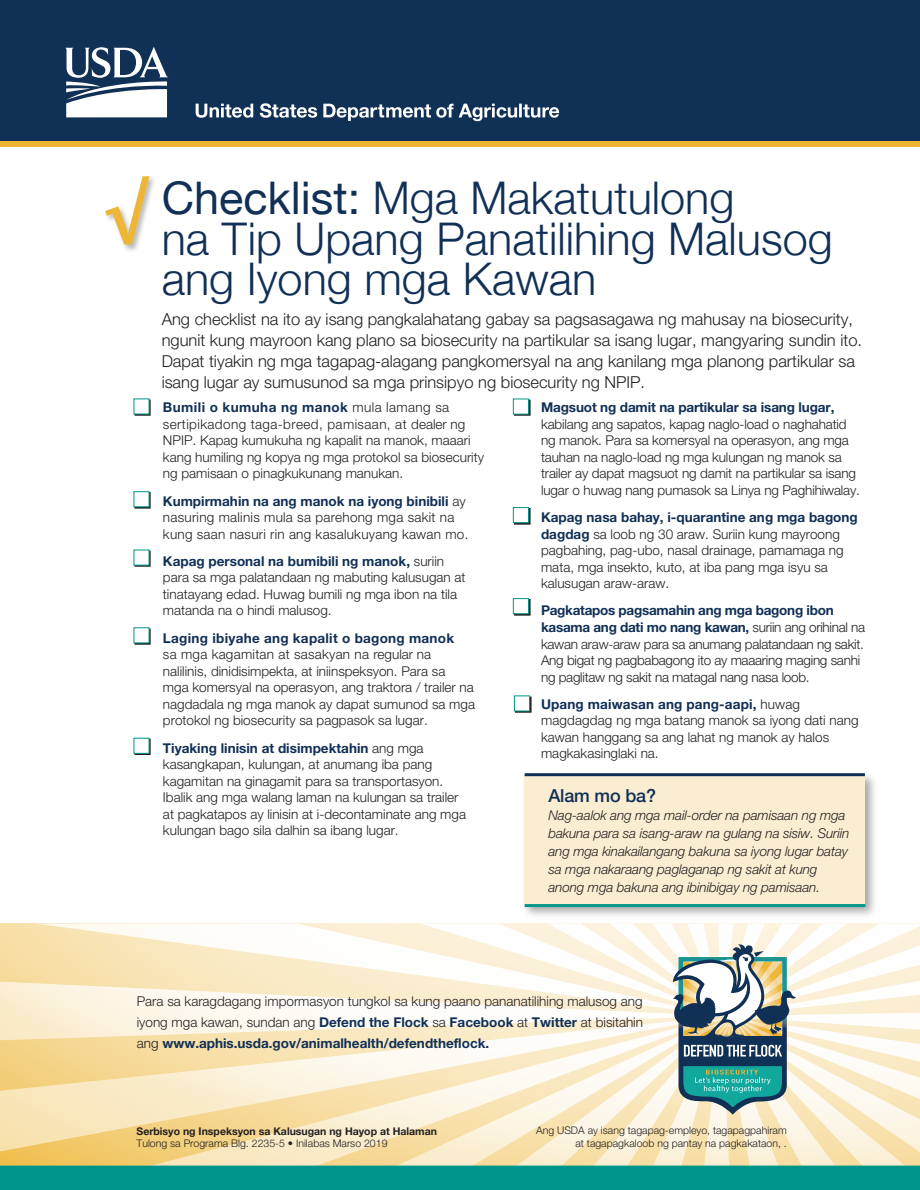
<style>
.page{position:relative;width:920px;height:1190px;background:#fff}
.page>*{position:absolute;margin:0;border:0;box-sizing:border-box;transform-origin:0 0}
.t1{font:700 69.45px "Helvetica Neue LT Std";color:#eeb635;scale:1.12 1}
.t2{font:300 45px/40.5px "Helvetica Neue";color:#113056}
.t3{font:500 18px "Helvetica Neue LT Std";letter-spacing:-.01em;color:#113056}
.t4{font:300 16.5px/21px "Helvetica Neue LT Std";color:#231f20}
.t5{font:300 13.5px/16.5px "Helvetica Neue LT Std";color:#231f20}
.t6{font:300 13.5px/16.5px "Helvetica Neue LT Std";letter-spacing:-.02em;color:#231f20}
.t7{font:italic 300 13.5px/18px "Helvetica Neue LT Std";letter-spacing:-.01em;color:#231f20}
.t8{font:300 13.5px/16.5px "Helvetica Neue LT Std";letter-spacing:.02em;color:#231f20}
.t9{font:700 13.5px "Helvetica Neue LT Std";letter-spacing:-.01em;color:#113056}
.t10{font:700 13.5px "Helvetica Neue LT Std";letter-spacing:.02em;color:#113056}
.t11{font:300 10.5px/12.6px "Helvetica Neue LT Std";color:#231f20;text-align:right}
.t12{font:700 10.5px "Helvetica Neue";color:#231f20}
.s1{font-weight:400}
.s2{font-weight:700;color:#113056}
</style>
<div class="page">
<div style="left:104px;top:175px;width:53px;height:78px;background:#231f20;opacity:.3"></div>
<div style="left:520px;top:771px;width:357px;height:147px;background:#231f20;opacity:.4"></div>
<div style="left:524px;top:775px;width:340px;height:131px;background:#faedd2"></div>
<svg style="left:0;top:923px;width:919px;height:242px"></svg>
<div style="left:0;top:0;width:919px;height:142px;background:#113056"></div>
<svg style="left:195px;top:103px;width:364px;height:18px"></svg>
<svg style="left:65px;top:47px;width:103px;height:70px"></svg>
<svg style="left:672px;top:944px;width:123px;height:170px"></svg>
<div style="left:0;top:141px;width:919px;height:5px;background:#eeb635"></div>
<svg style="left:134px;top:399px;width:16px;height:16px"></svg>
<div style="left:133px;top:398px;width:16px;height:16px;background:#fff"></div>
<svg style="left:134px;top:492px;width:16px;height:16px"></svg>
<div style="left:133px;top:491px;width:16px;height:16px;background:#fff;border:1px solid #00958a"></div>
<svg style="left:134px;top:550px;width:16px;height:16px"></svg>
<div style="left:133px;top:549px;width:16px;height:16px;background:#fff"></div>
<svg style="left:134px;top:628px;width:16px;height:16px"></svg>
<div style="left:133px;top:627px;width:16px;height:16px;background:#fff"></div>
<div style="left:514px;top:508px;width:16px;height:16px;background:#039489"></div>
<div style="left:513px;top:507px;width:15px;height:16px;background:#fff;border:1px solid #00958a"></div>
<div style="left:514px;top:399px;width:16px;height:16px;background:#039489"></div>
<div style="left:513px;top:398px;width:15px;height:16px;background:#fff"></div>
<div style="left:514px;top:599px;width:16px;height:16px;background:#039489"></div>
<div style="left:513px;top:598px;width:15px;height:16px;background:#fff;border:1px solid #00958a"></div>
<div style="left:515px;top:696px;width:16px;height:16px;background:#07958a"></div>
<div style="left:514px;top:695px;width:15px;height:16px;background:#fff"></div>
<hr style="left:524px;top:773px;width:340px;height:3px;background:#113056">
<hr style="left:524px;top:903px;width:341px;height:3px;background:#00958a">
<svg style="left:134px;top:738px;width:16px;height:16px"></svg>
<div style="left:133px;top:737px;width:16px;height:16px;background:#fff"></div>
<div style="left:0;top:1165px;width:920px;height:25px;background:#00958a"></div>
<h1 class="t1" style="left:103px;top:167px;width:43px">√</h1>
<h2 class="t2" style="left:162px;top:175px;width:672px"><span class="s1">Checklist:</span> Mga Makatutulong<br>na Tip Upang Panatilihing Malusog ang Iyong mga Kawan</h2>
<p class="t4" style="left:162px;top:308px;width:701px">Ang checklist na ito ay isang pangkalahatang gabay sa pagsasagawa ng mahusay na biosecurity, ngunit kung mayroon kang plano sa biosecurity na partikular sa isang lugar, mangyaring sundin ito.<br>Dapat tiyakin ng mga tagapag-alagang pangkomersyal na ang kanilang mga planong partikular sa isang lugar ay sumusunod sa mga prinsipyo ng biosecurity ng NPIP.</p>
<p class="t5" style="left:163px;top:399px;width:322px"><span class="s2">Bumili o kumuha ng manok</span> mula lamang sa sertipikadong taga-breed, pamisaan, at dealer ng NPIP. Kapag kumukuha ng kapalit na manok, maaari kang humiling ng kopya ng mga protokol sa biosecurity ng pamisaan o pinagkukunang manukan.</p>
<p class="t8" style="left:163px;top:492px;width:307px"><span class="s2">Kumpirmahin na ang manok na iyong binibili</span> ay nasuring malinis mula sa parehong mga sakit na kung saan nasuri rin ang kasalukuyang kawan mo.</p>
<p class="t5" style="left:163px;top:552px;width:304px"><span class="s2">Kapag personal na bumibili ng manok,</span> suriin para sa mga palatandaan ng mabuting kalusugan at tinatayang edad. Huwag bumili ng mga ibon na tila matanda na o hindi malusog.</p>
<p class="t10" style="left:163px;top:629px;width:292px">Laging ibiyahe ang kapalit o bagong manok</p>
<p class="t5" style="left:163px;top:646px;width:313px">sa mga kagamitan at sasakyan na regular na nalilinis, dinidisimpekta, at iniinspeksyon. Para sa<br>mga komersyal na operasyon, ang traktora / trailer na nagdadala ng mga manok ay dapat sumunod sa mga protokol ng biosecurity sa pagpasok sa lugar.</p>
<p class="t5" style="left:163px;top:739px;width:304px"><span class="s2">Tiyaking linisin at disimpektahin</span> ang mga kasangkapan, kulungan, at anumang iba pang kagamitan na ginagamit para sa transportasyon.<br>Ibalik ang mga walang laman na kulungan sa trailer at pagkatapos ay linisin at i-decontaminate ang mga kulungan bago sila dalhin sa ibang lugar.</p>
<p class="t9" style="left:541px;top:399px;width:295px">Magsuot ng damit na partikular sa isang lugar,</p>
<p class="t5" style="left:541px;top:415px;width:320px">kabilang ang sapatos, kapag naglo-load o naghahatid ng manok. Para sa komersyal na operasyon, ang mga tauhan na naglo-load ng mga kulungan ng manok sa trailer ay dapat magsuot ng damit na partikular sa isang lugar o huwag nang pumasok sa Linya ng Paghihiwalay.</p>
<p class="t5" style="left:541px;top:508px;width:318px"><span class="s2">Kapag nasa bahay, i-quarantine ang mga bagong dagdag</span> sa loob ng 30 araw. Suriin kung mayroong pagbahing, pag-ubo, nasal drainage, pamamaga ng mata, mga insekto, kuto, at iba pang mga isyu sa kalusugan araw-araw.</p>
<p class="t6" style="left:541px;top:602px;width:325px"><span class="s2">Pagkatapos pagsamahin ang mga bagong ibon kasama ang dati mo nang kawan,</span> suriin ang orihinal na kawan araw-araw para sa anumang palatandaan ng sakit.<br>Ang bigat ng pagbabagong ito ay maaaring maging sanhi ng paglitaw ng sakit na matagal nang nasa loob.</p>
<p class="t5" style="left:541px;top:695px;width:319px"><span class="s2">Upang maiwasan ang pang-aapi,</span> huwag magdagdag ng mga batang manok sa iyong dati nang kawan hanggang sa ang lahat ng manok ay halos magkakasinglaki na.</p>
<h3 class="t3" style="left:548px;top:784px;width:109px">Alam mo ba?</h3>
<p class="t7" style="left:548px;top:806px;width:302px">Nag-aalok ang mga mail-order na pamisaan ng mga bakuna para sa isang-araw na gulang na sisiw. Suriin ang mga kinakailangang bakuna sa iyong lugar batay sa mga nakaraang paglaganap ng sakit at kung anong mga bakuna ang ibinibigay ng pamisaan.</p>
<p class="t5" style="left:137px;top:990px;width:507px;line-height:21px;text-align:justify">Para sa karagdagang impormasyon tungkol sa kung paano pananatilihing malusog ang iyong mga kawan, sundan ang <span class="s2">Defend the Flock</span> sa <span class="s2">Facebook</span> at <span class="s2">Twitter</span> at bisitahin ang <span class="s2">www.aphis.usda.gov/animalhealth/defendtheflock.</span></p>
<p class="t12" style="left:136px;top:1122px;width:302px">Serbisyo ng Inspeksyon sa Kalusugan ng Hayop at Halaman</p>
<p class="t11" style="left:136px;top:1136px;width:252px">Tulong sa Programa Blg. 2235-5 • Inilabas Marso 2019</p>
<p class="t11" style="left:536px;top:1123px;width:252px">Ang USDA ay isang tagapag-empleyo, tagapagpahiram at tagapagkaloob ng pantay na pagkakataon, .</p>
</div>
